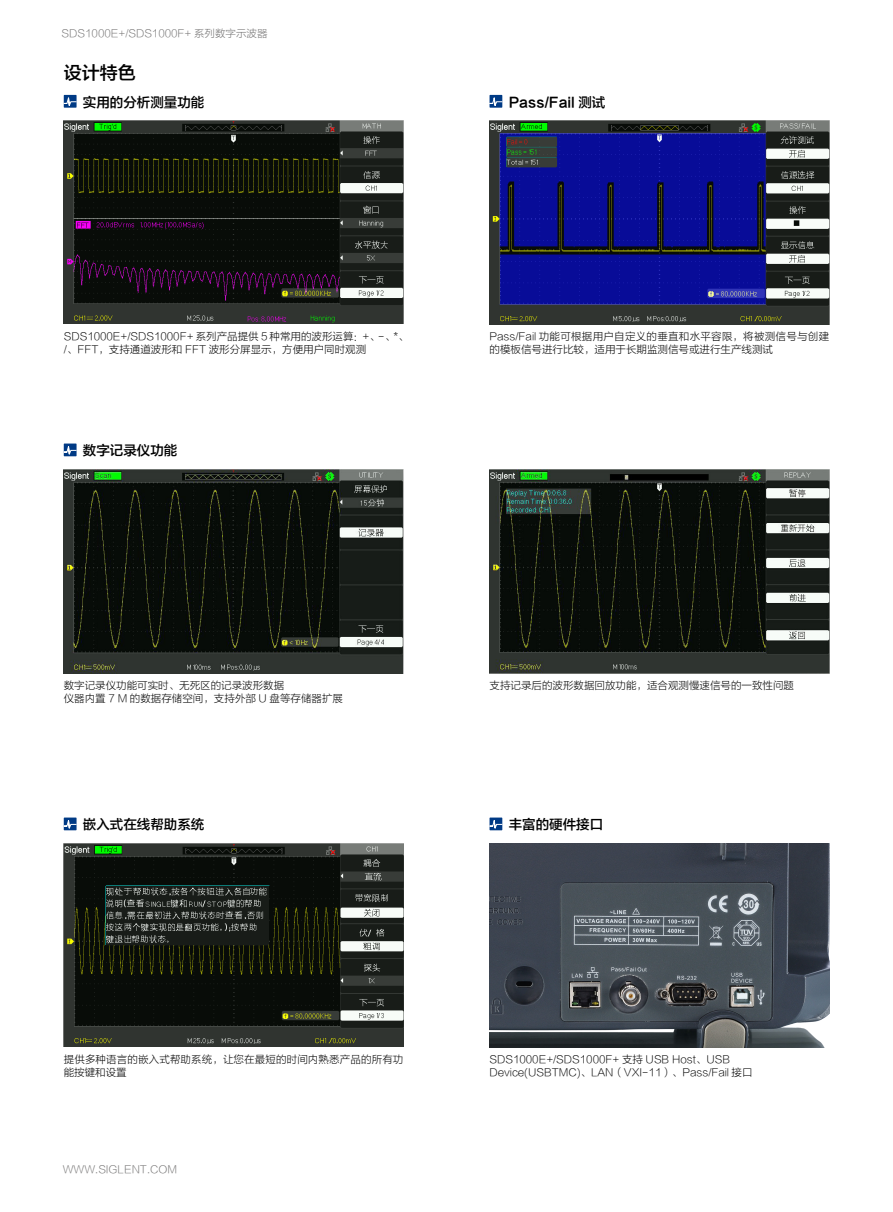
<style>
.page{position:relative;width:893px;height:1212px;background:#fff}
.page>*{position:absolute;margin:0;border:0;box-sizing:border-box;transform-origin:0 0}
.t1{font:18px "FZLTZHK GBK1 0";color:#000}
.t2{font:13.5px "FZLTZHK GBK1 0";color:#000}
.t3{font:10.5px/12.6px "FZLTKHK GBK1 0";color:#000}
.t4{font:10.5px "FZLTKHK GBK1 0";color:#727171}
</style>
<div class="page">
<div style="left:64px;top:443px;width:13px;height:13px;background:#003a85"></div>
<svg style="left:64px;top:446px;width:13px;height:10px"></svg>
<div style="left:64px;top:817px;width:13px;height:13px;background:#003a85"></div>
<svg style="left:64px;top:820px;width:13px;height:10px"></svg>
<div style="left:490px;top:817px;width:12px;height:13px;background:#003a85"></div>
<svg style="left:490px;top:820px;width:12px;height:9px"></svg>
<img style="left:64px;top:469px;width:339px;height:204px">
<img style="left:64px;top:843px;width:339px;height:204px">
<img style="left:490px;top:469px;width:339px;height:204px">
<img style="left:490px;top:843px;width:339px;height:204px">
<div style="left:64px;top:95px;width:13px;height:13px;background:#003a85"></div>
<svg style="left:64px;top:97px;width:13px;height:11px"></svg>
<div style="left:490px;top:95px;width:12px;height:13px;background:#003a85"></div>
<svg style="left:490px;top:97px;width:12px;height:11px"></svg>
<img style="left:64px;top:121px;width:339px;height:203px">
<img style="left:490px;top:121px;width:339px;height:203px">
<p class="t4" style="left:62px;top:27px;width:207px">SDS1000E+/SDS1000F+ 系列数字示波器</p>
<h1 class="t1" style="left:64px;top:63px;width:73px">设计特色</h1>
<p class="t2" style="left:83px;top:94px;width:123px">实用的分析测量功能</p>
<p class="t2" style="left:509px;top:94px;width:98px">Pass/Fail 测试</p>
<p class="t3" style="left:64px;top:331px;width:346px">SDS1000E+/SDS1000F+ 系列产品提供 5 种常用的波形运算：+、-、*、/、FFT，支持通道波形和 FFT 波形分屏显示，方便用户同时观测</p>
<p class="t2" style="left:83px;top:443px;width:96px">数字记录仪功能</p>
<p class="t3" style="left:490px;top:331px;width:341px">Pass/Fail 功能可根据用户自定义的垂直和水平容限，将被测信号与创建的模板信号进行比较，适用于长期监测信号或进行生产线测试</p>
<p class="t3" style="left:64px;top:679px;width:281px">数字记录仪功能可实时、无死区的记录波形数据<br>仪器内置 7 M 的数据存储空间，支持外部 U 盘等存储器扩展</p>
<p class="t3" style="left:490px;top:679px;width:306px">支持记录后的波形数据回放功能，适合观测慢速信号的一致性问题</p>
<p class="t2" style="left:83px;top:817px;width:123px">嵌入式在线帮助系统</p>
<p class="t2" style="left:509px;top:817px;width:96px">丰富的硬件接口</p>
<p class="t3" style="left:64px;top:1053px;width:341px">提供多种语言的嵌入式帮助系统，让您在最短的时间内熟悉产品的所有功能按键和设置</p>
<p class="t4" style="left:63px;top:1164px;width:116px">WWW.SIGLENT.COM</p>
<p class="t3" style="left:490px;top:1053px;width:265px">SDS1000E+/SDS1000F+ 支持 USB Host、USB<br>Device(USBTMC)、LAN（VXI-11）、Pass/Fail 接口</p>
</div>
